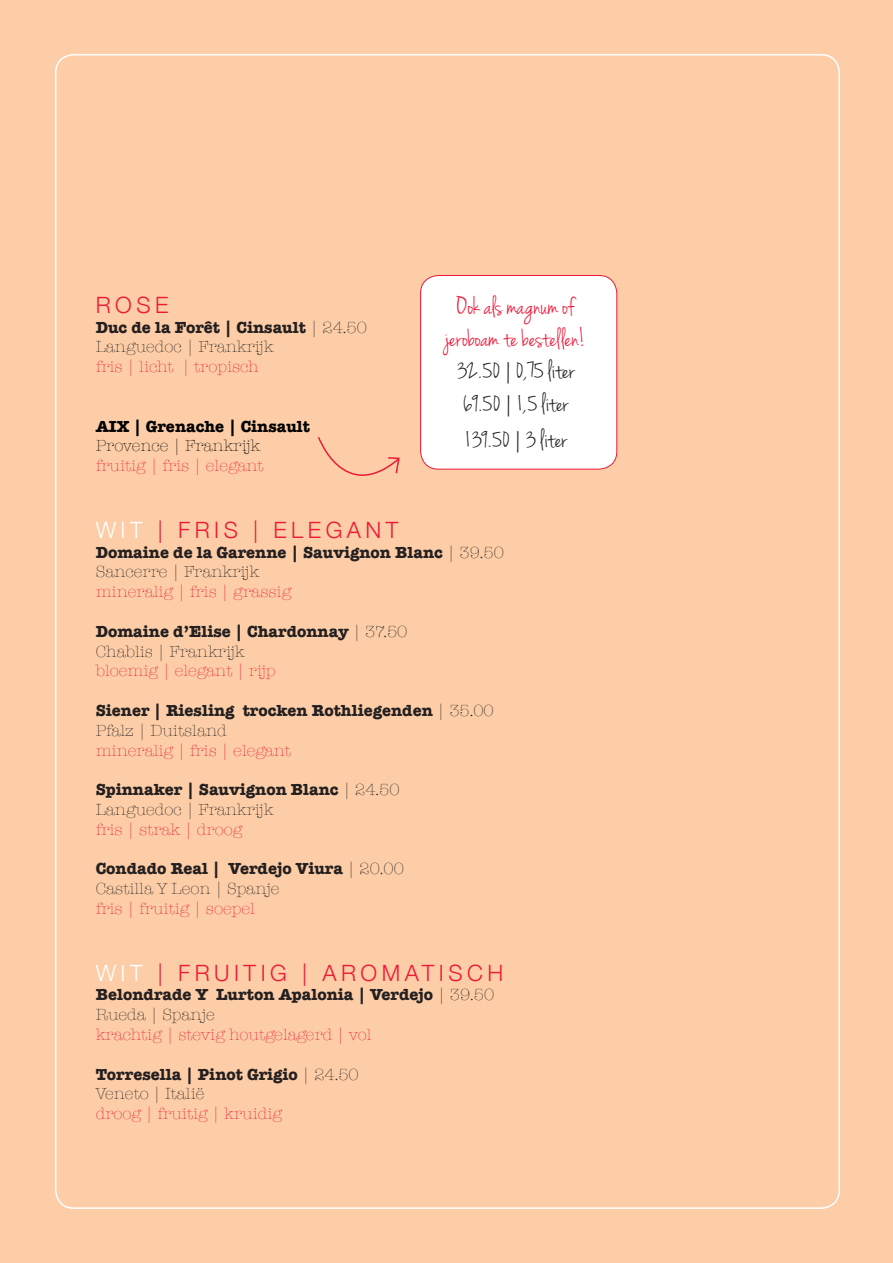
<style>
.page{position:relative;width:893px;height:1263px;background:#fccda6}
.page>*{position:absolute;margin:0;border:0;box-sizing:border-box;transform-origin:0 0}
.t1{font:27px/32.4px "Jenna Sue";color:#231f20}
.t2{font:27px/32.4px "Jenna Sue";color:#ed1a38;text-align:center}
.t3{font:300 22.5px "Helvetica Neue";letter-spacing:.2em;color:#ed1a38}
.t4{font:700 16.5px "American Typewriter";color:#231f20}
.t5{font:300 16.5px "American Typewriter";color:#ed1a38}
.t6{font:300 16.5px "American Typewriter";color:#231f20}
.t7{font:700 16.5px "American Typewriter";color:#000}
.t8{font:300 16.5px "American Typewriter";color:#000}
.s1{font-weight:300}
.s2{color:#fff}
</style>
<div class="page">
<div style="left:317px;top:436px;width:84px;height:69px;background:#fccda6"></div>
<div style="left:421px;top:275px;width:196px;height:194px;background:#fff;border-radius:18px"></div>
<div style="left:420px;top:275px;width:197px;height:194px;border:1px solid #ed1a38;border-radius:18px"></div>
<p class="t3" style="left:96px;top:287px;width:74px">ROSE</p>
<p class="t4" style="left:96px;top:313px;width:273px">Duc de la Forêt | Cinsault <span class="s1">| 24.50</span></p>
<p class="t6" style="left:96px;top:335px;width:179px">Languedoc | Frankrijk</p>
<p class="t5" style="left:96px;top:355px;width:164px">fris | licht | tropisch</p>
<p class="t7" style="left:96px;top:412px;width:216px">AIX | Grenache | Cinsault</p>
<p class="t8" style="left:96px;top:434px;width:166px">Provence | Frankrijk</p>
<p class="t5" style="left:96px;top:454px;width:169px">fruitig | fris | elegant</p>
<p class="t2" style="left:445px;top:291px;width:142px">Ook als magnum of jeroboam te bestellen!</p>
<p class="t1" style="left:457px;top:356px;width:119px">32.50 | 0,75 liter<br>69.50 | 1,5 liter</p>
<p class="t1" style="left:464px;top:424px;width:104px">139.50 | 3 liter</p>
<p class="t3" style="left:96px;top:512px;width:304px"><span class="s2">WIT</span> | FRIS | ELEGANT</p>
<p class="t4" style="left:96px;top:538px;width:410px">Domaine de la Garenne | Sauvignon Blanc <span class="s1">| 39.50</span></p>
<p class="t6" style="left:96px;top:560px;width:165px">Sancerre | Frankrijk</p>
<p class="t5" style="left:96px;top:580px;width:197px">mineralig | fris | grassig</p>
<p class="t4" style="left:96px;top:617px;width:313px">Domaine d’Elise | Chardonnay <span class="s1">| 37.50</span></p>
<p class="t6" style="left:96px;top:639px;width:151px">Chablis | Frankrijk</p>
<p class="t5" style="left:96px;top:659px;width:181px">bloemig | elegant | rijp</p>
<p class="t4" style="left:96px;top:696px;width:400px">Siener | Riesling trocken Rothliegenden <span class="s1">| 35.00</span></p>
<p class="t6" style="left:96px;top:718px;width:132px">Pfalz | Duitsland</p>
<p class="t5" style="left:96px;top:738px;width:197px">mineralig | fris | elegant</p>
<p class="t4" style="left:96px;top:775px;width:305px">Spinnaker | Sauvignon Blanc <span class="s1">| 24.50</span></p>
<p class="t6" style="left:96px;top:797px;width:179px">Languedoc | Frankrijk</p>
<p class="t5" style="left:96px;top:817px;width:148px">fris | strak | droog</p>
<p class="t4" style="left:96px;top:855px;width:310px">Condado Real | Verdejo Viura <span class="s1">| 20.00</span></p>
<p class="t6" style="left:96px;top:877px;width:185px">Castilla Y Leon | Spanje</p>
<p class="t5" style="left:96px;top:896px;width:161px">fris | fruitig | soepel</p>
<p class="t3" style="left:96px;top:954px;width:409px"><span class="s2">WIT</span> | FRUITIG | AROMATISCH</p>
<p class="t4" style="left:96px;top:981px;width:400px">Belondrade Y Lurton Apalonia | Verdejo <span class="s1">| 39.50</span></p>
<p class="t6" style="left:96px;top:1003px;width:121px">Rueda | Spanje</p>
<p class="t5" style="left:96px;top:1022px;width:277px">krachtig | stevig houtgelagerd | vol</p>
<p class="t4" style="left:96px;top:1060px;width:265px">Torresella | Pinot Grigio <span class="s1">| 24.50</span></p>
<p class="t6" style="left:96px;top:1082px;width:110px">Veneto | Italië</p>
<p class="t5" style="left:96px;top:1102px;width:188px">droog | fruitig | kruidig</p>
</div>
